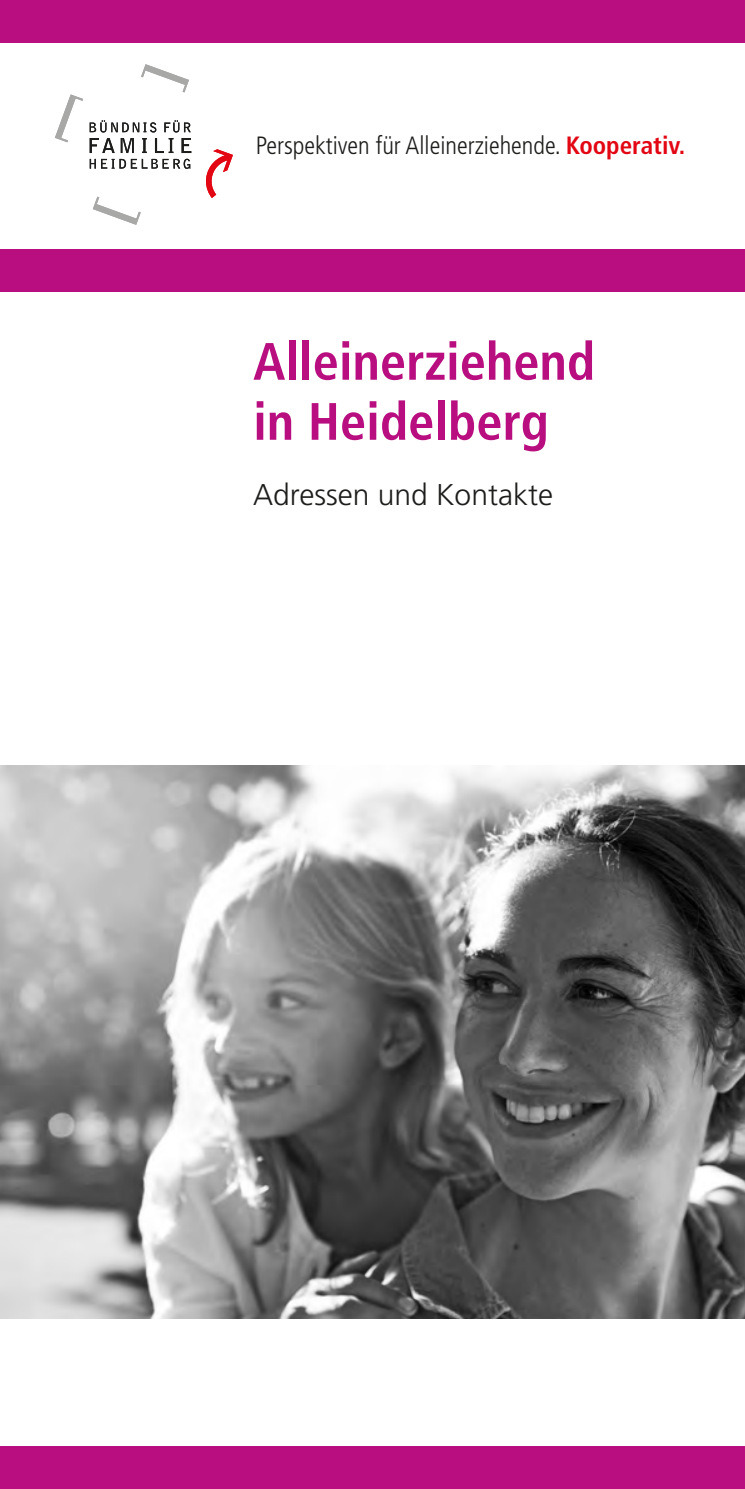
<style>
.page{position:relative;width:745px;height:1489px;background:#fff}
.page>*{position:absolute;margin:0;border:0;box-sizing:border-box;transform-origin:0 0}
.t1{font:700 condensed 52.5px/60px "Frutiger";color:#b80e80}
.t2{font:300 30px "Frutiger";color:#1d1d1b}
.t3{font:300 condensed 25px "Frutiger";color:#1d1d1b}
.s1{font-weight:700;color:#e30613}
</style>
<div class="page">
<div style="left:0;top:0;width:744px;height:43px;background:#b80e80"></div>
<div style="left:0;top:1446px;width:744px;height:42px;background:#b80e80"></div>
<svg style="left:90px;top:120px;width:66px;height:12px"></svg>
<svg style="left:164px;top:120px;width:26px;height:12px"></svg>
<svg style="left:90px;top:138px;width:24px;height:15px"></svg>
<svg style="left:121px;top:138px;width:13px;height:15px"></svg>
<svg style="left:142px;top:138px;width:5px;height:15px"></svg>
<svg style="left:155px;top:138px;width:18px;height:15px"></svg>
<svg style="left:181px;top:138px;width:10px;height:15px"></svg>
<svg style="left:90px;top:159px;width:100px;height:10px"></svg>
<svg style="left:55px;top:94px;width:28px;height:48px"></svg>
<svg style="left:206px;top:149px;width:27px;height:49px"></svg>
<svg style="left:141px;top:64px;width:48px;height:28px"></svg>
<svg style="left:93px;top:197px;width:48px;height:28px"></svg>
<img style="left:0;top:765px;width:744px;height:553px">
<div style="left:0;top:249px;width:744px;height:43px;background:#b80e80"></div>
<p class="t3" style="left:256px;top:131px;width:430px">Perspektiven für Alleinerziehende. <span class="s1">Kooperativ.</span></p>
<h1 class="t1" style="left:253px;top:331px;width:343px">Alleinerziehend in Heidelberg</h1>
<p class="t2" style="left:253px;top:477px;width:301px">Adressen und Kontakte</p>
</div>
